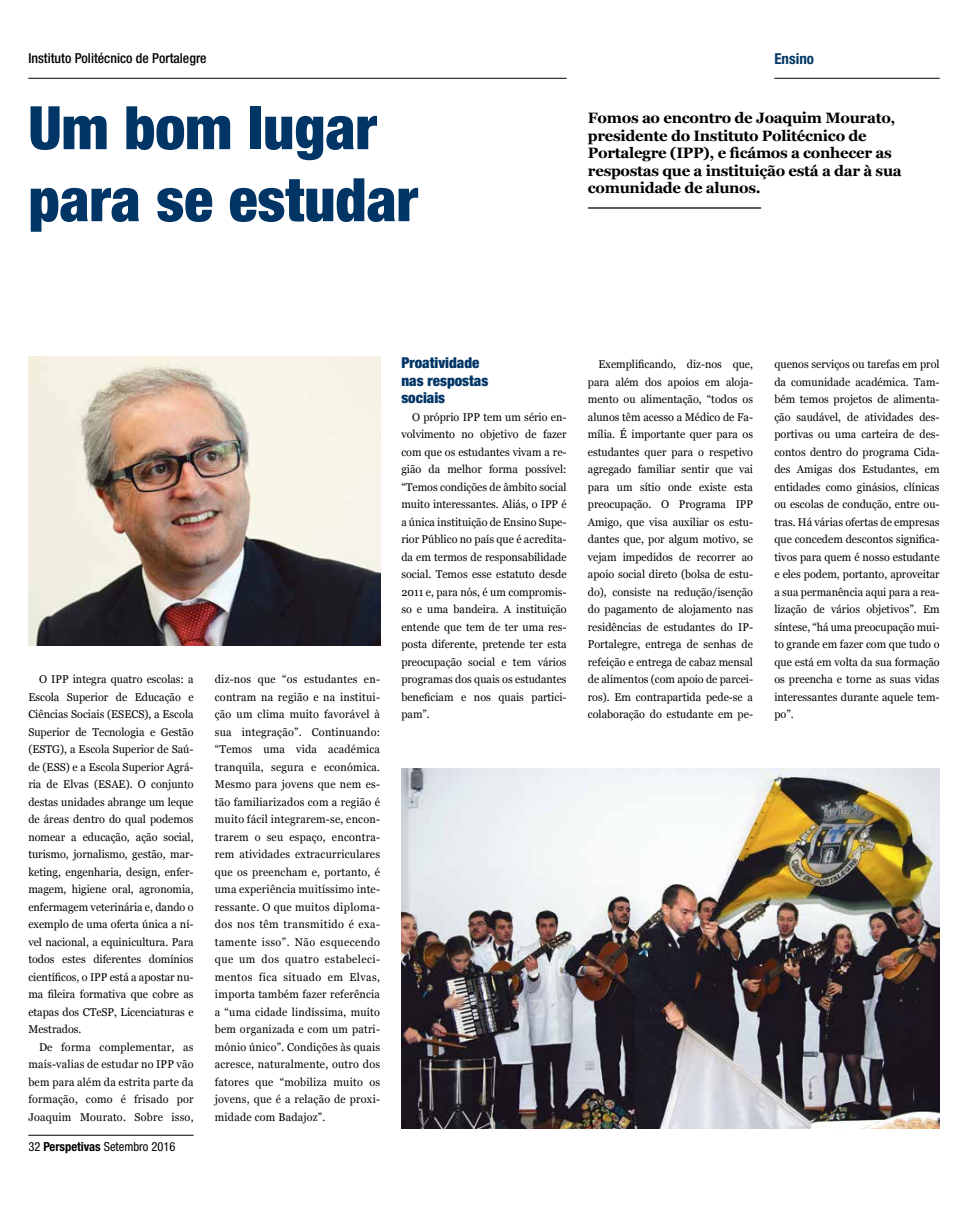
<style>
.page{position:relative;width:968px;height:1205px;background:#fff}
.page>*{position:absolute;margin:0;border:0;box-sizing:border-box;transform-origin:0 0}
.t1{font:900 condensed 60px/72px "Helvetica Neue LT Std";color:#003566}
.t2{font:700 15px/17.5px "Georgia";letter-spacing:-.02em;color:#000}
.t3{font:900 condensed 15px/17.5px "Helvetica Neue LT Std";color:#003566}
.t4{font:700 condensed 15px "Helvetica Neue LT Std";color:#003566}
.t5{font:500 condensed 13.75px "Helvetica Neue LT Std";color:#000}
.t6{font:condensed 12.5px "Helvetica Neue LT Std";color:#000}
.t7{font:11.25px/17.5px "Georgia";color:#000;text-align:justify;scale:.96 1}
.s1{font-weight:700}
</style>
<div class="page">
<hr style="left:774px;top:78px;width:165px;height:1px;background:#000">
<hr style="left:28px;top:78px;width:538px;height:1px;background:#000">
<hr style="left:28px;top:1135px;width:165px;height:1px;background:#000">
<hr style="left:587px;top:207px;width:174px;height:2px;background:#000">
<img style="left:28px;top:356px;width:352px;height:289px">
<img style="left:401px;top:768px;width:538px;height:360px">
<p class="t5" style="left:28px;top:50px;width:180px">Instituto Politécnico de Portalegre</p>
<h1 class="t1" style="left:28px;top:91px;width:391px">Um bom lugar para se estudar</h1>
<h2 class="t4" style="left:774px;top:49px;width:41px">Ensino</h2>
<h2 class="t2" style="left:587px;top:108px;width:315px">Fomos ao encontro de Joaquim Mourato, presidente do Instituto Politécnico de Portalegre (IPP), e ficámos a conhecer as respostas que a instituição está a dar à sua comunidade de alunos.</h2>
<p class="t7" style="left:28px;top:670px;width:174px;text-indent:11px">O IPP integra quatro escolas: a Escola Superior de Educação e Ciências Sociais (ESECS), a Escola Superior de Tecnologia e Gestão (ESTG), a Escola Superior de Saú&shy;de (ESS) e a Escola Superior Agrá&shy;ria de Elvas (ESAE). O conjunto destas unidades abrange um leque de áreas dentro do qual podemos nomear a educação, ação social, turismo, jornalismo, gestão, mar&shy;keting, engenharia, design, enfer&shy;magem, higiene oral, agronomia, enfermagem veterinária e, dando o exemplo de uma oferta única a ní&shy;vel nacional, a equinicultura. Para todos estes diferentes domínios científicos, o IPP está a apostar nu&shy;ma fileira formativa que cobre as etapas dos CTeSP, Licenciaturas e Mestrados.</p>
<p class="t7" style="left:28px;top:1038px;width:174px;text-indent:11px">De forma complementar, as mais-valias de estudar no IPP vão bem para além da estrita parte da formação, como é frisado por Joaquim Mourato. Sobre isso,</p>
<p class="t6" style="left:28px;top:1139px;width:148px">32 <span class="s1">Perspetivas</span> Setembro 2016</p>
<p class="t7" style="left:215px;top:670px;width:174px">diz-nos que “os estudantes en&shy;contram na região e na institui&shy;ção um clima muito favorável à sua integração”. Continuando: “Temos uma vida académica tranquila, segura e económica.<br>Mesmo para jovens que nem es&shy;tão familiarizados com a região é muito fácil integrarem-se, encon&shy;trarem o seu espaço, encontra&shy;rem atividades extracurriculares que os preencham e, portanto, é uma experiência muitíssimo inte&shy;ressante. O que muitos diploma&shy;dos nos têm transmitido é exa&shy;tamente isso”. Não esquecendo que um dos quatro estabeleci&shy;mentos fica situado em Elvas, importa também fazer referência a “uma cidade lindíssima, muito bem organizada e com um patri&shy;mónio único”. Condições às quais acresce, naturalmente, outro dos fatores que “mobiliza muito os jovens, que é a relação de proxi&shy;midade com Badajoz”.</p>
<h2 class="t3" style="left:401px;top:354px;width:89px">Proatividade nas respostas sociais</h2>
<p class="t7" style="left:401px;top:408px;width:174px;text-indent:11px">O próprio IPP tem um sério en&shy;volvimento no objetivo de fazer com que os estudantes vivam a re&shy;gião da melhor forma possível: “Temos condições de âmbito social muito interessantes. Aliás, o IPP é a única instituição de Ensino Supe&shy;rior Público no país que é acredita&shy;da em termos de responsabilidade social. Temos esse estatuto desde 2011 e, para nós, é um compromis&shy;so e uma bandeira. A instituição entende que tem de ter uma res&shy;posta diferente, pretende ter esta preocupação social e tem vários programas dos quais os estudantes beneficiam e nos quais partici&shy;pam”.</p>
<p class="t7" style="left:587px;top:355px;width:174px;text-indent:11px">Exemplificando, diz-nos que, para além dos apoios em aloja&shy;mento ou alimentação, “todos os alunos têm acesso a Médico de Fa&shy;mília. É importante quer para os estudantes quer para o respetivo agregado familiar sentir que vai para um sítio onde existe esta preocupação. O Programa IPP Amigo, que visa auxiliar os estu&shy;dantes que, por algum motivo, se vejam impedidos de recorrer ao apoio social direto (bolsa de estu&shy;do), consiste na redução/isenção do pagamento de alojamento nas residências de estudantes do IP-Portalegre, entrega de senhas de refeição e entrega de cabaz mensal de alimentos (com apoio de parcei&shy;ros). Em contrapartida pede-se a colaboração do estudante em pe-</p>
<p class="t7" style="left:774px;top:355px;width:173px">quenos serviços ou tarefas em prol da comunidade académica. Tam&shy;bém temos projetos de alimenta&shy;ção saudável, de atividades des&shy;portivas ou uma carteira de des&shy;contos dentro do programa Cida&shy;des Amigas dos Estudantes, em entidades como ginásios, clínicas ou escolas de condução, entre ou&shy;tras. Há várias ofertas de empresas que concedem descontos significa&shy;tivos para quem é nosso estudante e eles podem, portanto, aproveitar a sua permanência aqui para a rea&shy;lização de vários objetivos”. Em síntese, “há uma preocupação mui&shy;to grande em fazer com que tudo o que está em volta da sua formação os preencha e torne as suas vidas interessantes durante aquele tem&shy;po”.</p>
</div>
